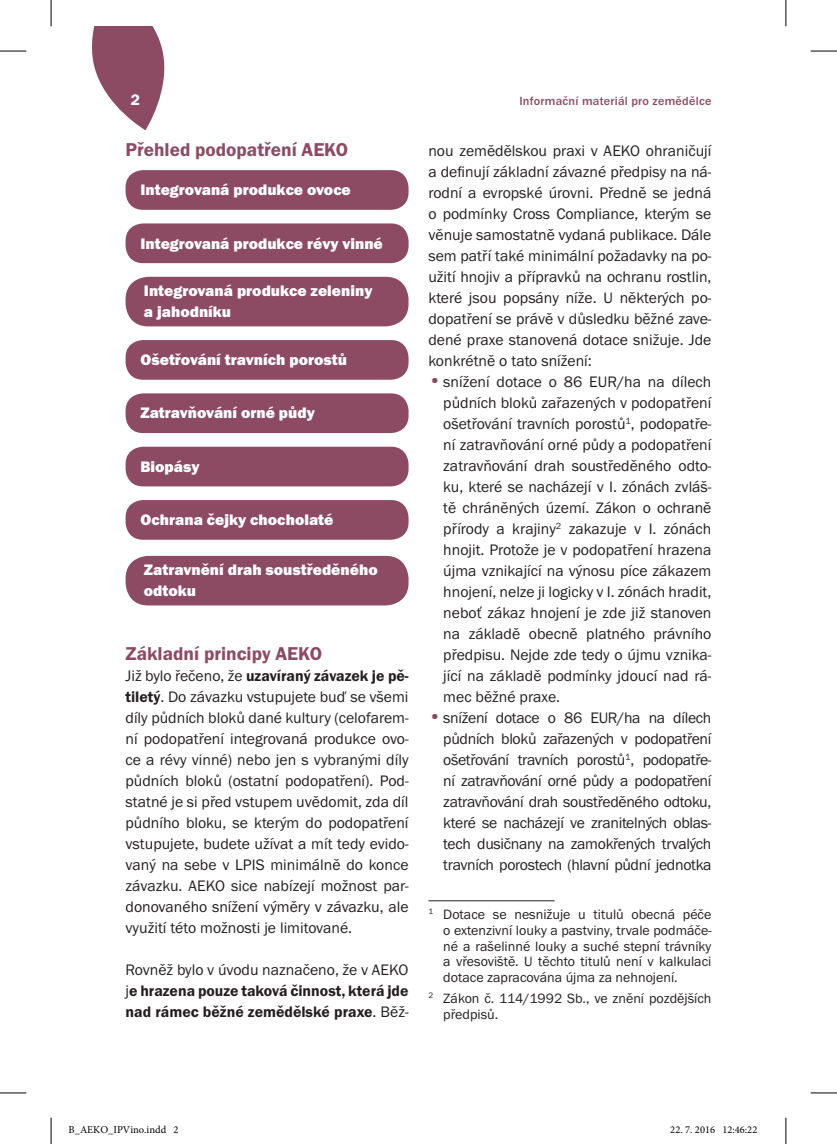
<style>
.page{position:relative;width:837px;height:1144px;background:#fff}
.page>*{position:absolute;margin:0;border:0;box-sizing:border-box;transform-origin:0 0}
.t1{font:600 19.25px "Franklin Gothic ITCTOT";color:#8d4b63}
.t2{font:15.75px/21px "Franklin Gothic ITCTOT";color:#231f20;text-align:justify}
.t3{font:800 15.75px/21px "Franklin Gothic ITCTOT";color:#fff}
.t4{font:600 15.75px/21px "Franklin Gothic ITCTOT";color:#231f20;text-align:justify}
.t5{font:600 15.75px "Franklin Gothic ITCTOT";color:#fff}
.t6{font:14px/15.8px "Franklin Gothic ITCTOT";color:#231f20;text-align:justify}
.t7{font:500 12.25px "Franklin Gothic ITCTOT";letter-spacing:.02em;color:#8d4b63}
.t8{font:10.5px "Minion Pro";color:#000}
.s1{font-size:19.25px;color:#8d4b63}
.s2{font-weight:600}
.s3{font-weight:400}
</style>
<div class="page">
<svg style="left:92px;top:26px;width:73px;height:104px"></svg>
<hr style="left:428px;top:900px;width:126px;height:1px;background:#231f20">
<div style="left:125px;top:170px;width:283px;height:40px;background:#8d4b63;border-radius:18px"></div>
<div style="left:125px;top:223px;width:283px;height:40px;background:#8d4b63;border-radius:18px"></div>
<div style="left:125px;top:340px;width:283px;height:40px;background:#8d4b63;border-radius:18px"></div>
<div style="left:125px;top:393px;width:283px;height:40px;background:#8d4b63;border-radius:18px"></div>
<div style="left:125px;top:447px;width:283px;height:39px;background:#8d4b63;border-radius:18px"></div>
<div style="left:125px;top:500px;width:283px;height:40px;background:#8d4b63;border-radius:18px"></div>
<div style="left:125px;top:556px;width:283px;height:49px;background:#8d4b63;border-radius:23px"></div>
<div style="left:125px;top:277px;width:283px;height:49px;background:#8d4b63;border-radius:23px"></div>
<svg style="left:0;top:51px;width:26px;height:1px"></svg>
<svg style="left:810px;top:51px;width:26px;height:1px"></svg>
<svg style="left:0;top:1092px;width:26px;height:1px"></svg>
<svg style="left:810px;top:1092px;width:26px;height:1px"></svg>
<svg style="left:51px;top:0;width:1px;height:26px"></svg>
<svg style="left:51px;top:1118px;width:1px;height:26px"></svg>
<svg style="left:785px;top:0;width:1px;height:26px"></svg>
<svg style="left:785px;top:1118px;width:1px;height:26px"></svg>
<p class="t5" style="left:131px;top:91px;width:11px">2</p>
<p class="t7" style="left:519px;top:94px;width:193px">Informační materiál pro zemědělce</p>
<p class="t1" style="left:125px;top:139px;width:224px">Přehled podopatření AEKO</p>
<p class="t2" style="left:428px;top:140px;width:284px">nou zemědělskou praxi v AEKO ohraničují a definují základní závazné předpisy na ná&shy;rodní a evropské úrovni. Předně se jedná o podmínky Cross Compliance, kterým se věnuje samostatně vydaná publikace. Dále sem patří také minimální požadavky na po&shy;užití hnojiv a přípravků na ochranu rostlin, které jsou popsány níže. U některých po&shy;dopatření se právě v důsledku běžné zave&shy;dené praxe stanovená dotace snižuje. Jde konkrétně o tato snížení:</p>
<p class="t2" style="left:443px;top:372px;width:269px;text-indent:-15px"><span class="s1">•</span>snížení dotace o 86 EUR/ha na dílech půdních bloků zařazených v podopatření ošetřování travních porostů<sup>1</sup>, podopatře&shy;ní zatravňování orné půdy a podopatření zatravňování drah soustředěného odto&shy;ku, které se nacházejí v I. zónách zvláš&shy;tě chráněných území. Zákon o ochraně přírody a krajiny<sup>2</sup> zakazuje v I. zónách hnojit. Protože je v podopatření hrazena újma vznikající na výnosu píce zákazem hnojení, nelze ji logicky v I. zónách hradit, neboť zákaz hnojení je zde již stanoven na základě obecně platného právního předpisu. Nejde zde tedy o újmu vznika&shy;jící na základě podmínky jdoucí nad rá&shy;mec běžné praxe.</p>
<p class="t2" style="left:443px;top:708px;width:269px;text-indent:-15px"><span class="s1">•</span>snížení dotace o 86 EUR/ha na dílech půdních bloků zařazených v podopatření ošetřování travních porostů<sup>1</sup>, podopatře&shy;ní zatravňování orné půdy a podopatření zatravňování drah soustředěného odtoku, které se nacházejí ve zranitelných oblas&shy;tech dusičnany na zamokřených trvalých travních porostech (hlavní půdní jednotka</p>
<p class="t6" style="left:443px;top:907px;width:269px;text-indent:-15px"><sup>1</sup> Dotace se nesnižuje u titulů obecná péče o extenzivní louky a pastviny, trvale podmáče&shy;né a rašelinné louky a suché stepní trávníky a vřesoviště. U těchto titulů není v kalkulaci dotace zapracována újma za nehnojení.</p>
<p class="t6" style="left:443px;top:990px;width:269px;text-indent:-15px"><sup>2</sup> Zákon č. 114/1992 Sb., ve znění pozdějších předpisů.</p>
<p class="t3" style="left:140px;top:180px;width:212px">Integrovaná produkce ovoce</p>
<p class="t3" style="left:140px;top:233px;width:244px">Integrovaná produkce révy vinné</p>
<p class="t3" style="left:144px;top:281px;width:230px">Integrovaná produkce zeleniny a jahodníku</p>
<p class="t3" style="left:140px;top:349px;width:208px">Ošetřování travních porostů</p>
<p class="t3" style="left:140px;top:403px;width:176px">Zatravňování orné půdy</p>
<p class="t3" style="left:140px;top:456px;width:61px">Biopásy</p>
<p class="t3" style="left:140px;top:509px;width:194px">Ochrana čejky chocholaté</p>
<p class="t3" style="left:144px;top:560px;width:235px">Zatravnění drah soustředěného odtoku</p>
<p class="t1" style="left:125px;top:643px;width:198px">Základní principy AEKO</p>
<p class="t2" style="left:125px;top:666px;width:284px">Již bylo řečeno, že <span class="s2">uzavíraný závazek je pě&shy;tiletý</span>. Do závazku vstupujete buď se všemi díly půdních bloků dané kultury (celofarem&shy;ní podopatření integrovaná produkce ovo&shy;ce a révy vinné) nebo jen s vybranými díly půdních bloků (ostatní podopatření). Pod&shy;statné je si před vstupem uvědomit, zda díl půdního bloku, se kterým do podopatření vstupujete, budete užívat a mít tedy evido&shy;vaný na sebe v LPIS minimálně do konce závazku. AEKO sice nabízejí možnost par&shy;donovaného snížení výměry v závazku, ale využití této možnosti je limitované.</p>
<p class="t4" style="left:125px;top:959px;width:284px"><span class="s3">Rovněž bylo v úvodu naznačeno, že v AEKO j</span>e hrazena pouze taková činnost, která jde nad rámec běžné zemědělské praxe<span class="s3">. Běž-</span></p>
<p class="t8" style="left:69px;top:1123px;width:111px">B_AEKO_IPVino.indd 2</p>
<p class="t8" style="left:670px;top:1123px;width:89px">22. 7. 2016 12:46:22</p>
</div>
